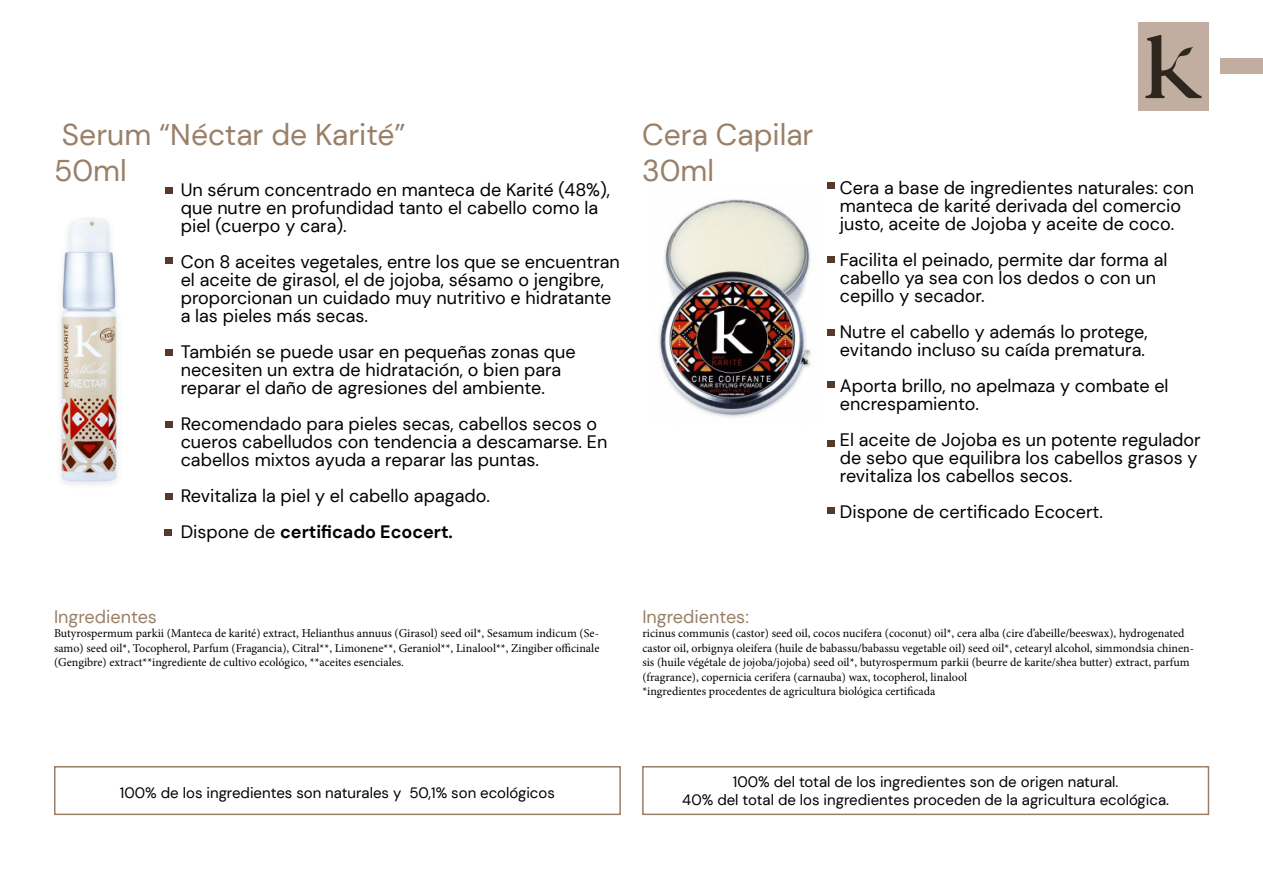
<style>
.page{position:relative;width:1263px;height:893px;background:#fff}
.page>*{position:absolute;margin:0;border:0;box-sizing:border-box;transform-origin:0 0}
.t1{font:30px/36px "DM Sans";color:#997f68}
.t2{font:18px/18px "DM Sans";color:#000}
.t3{font:18px "DM Sans";color:#997f68}
.t4{font:15px/18px "DM Sans";color:#000;text-align:center}
.t5{font:12px/14.4px "Minion Pro";color:#000;text-align:justify}
.s1{font-weight:700}
</style>
<div class="page">
<div style="left:1220px;top:59px;width:43px;height:15px;background:#c1aea0"></div>
<div style="left:1138px;top:22px;width:71px;height:89px;background:#c1aea0"></div>
<svg style="left:1145px;top:35px;width:56px;height:63px"></svg>
<div style="left:166px;top:187px;width:7px;height:7px;background:#55392b"></div>
<div style="left:166px;top:257px;width:7px;height:7px;background:#55392b"></div>
<div style="left:166px;top:349px;width:7px;height:6px;background:#55392b"></div>
<div style="left:166px;top:421px;width:7px;height:7px;background:#55392b"></div>
<div style="left:166px;top:493px;width:7px;height:7px;background:#55392b"></div>
<div style="left:164px;top:529px;width:7px;height:7px;background:#55392b"></div>
<div style="left:827px;top:182px;width:7px;height:7px;background:#55392b"></div>
<div style="left:827px;top:256px;width:7px;height:6px;background:#55392b"></div>
<div style="left:827px;top:330px;width:7px;height:6px;background:#55392b"></div>
<div style="left:827px;top:440px;width:7px;height:6px;background:#55392b"></div>
<div style="left:827px;top:381px;width:7px;height:7px;background:#55392b"></div>
<div style="left:827px;top:507px;width:7px;height:7px;background:#55392b"></div>
<img style="left:658px;top:199px;width:153px;height:219px">
<div style="left:54px;top:766px;width:567px;height:49px;border:2px solid #997f68"></div>
<div style="left:642px;top:766px;width:567px;height:49px;border:2px solid #997f68"></div>
<img style="left:60px;top:218px;width:57px;height:267px">
<h1 class="t1" style="left:54px;top:116px;width:353px">Serum “Néctar de Karité”<br>50ml</h1>
<h1 class="t1" style="left:642px;top:116px;width:173px">Cera Capilar<br>30ml</h1>
<p class="t2" style="left:181px;top:181px;width:431px">Un sérum concentrado en manteca de Karité (48%), que nutre en profundidad tanto el cabello como la piel (cuerpo y cara).</p>
<p class="t2" style="left:181px;top:253px;width:441px">Con 8 aceites vegetales, entre los que se encuentran el aceite de girasol, el de jojoba, sésamo o jengibre, proporcionan un cuidado muy nutritivo e hidratante a las pieles más secas.</p>
<p class="t2" style="left:181px;top:343px;width:396px">También se puede usar en pequeñas zonas que necesiten un extra de hidratación, o bien para reparar el daño de agresiones del ambiente.</p>
<p class="t2" style="left:181px;top:415px;width:428px">Recomendado para pieles secas, cabellos secos o cueros cabelludos con tendencia a descamarse. En cabellos mixtos ayuda a reparar las puntas.</p>
<p class="t2" style="left:181px;top:478px;width:311px;line-height:36px">Revitaliza la piel y el cabello apagado.<br>Dispone de <span class="s1">certificado Ecocert.</span></p>
<p class="t2" style="left:840px;top:178px;width:356px">Cera a base de ingredientes naturales: con manteca de karité derivada del comercio justo, aceite de Jojoba y aceite de coco.</p>
<p class="t2" style="left:840px;top:250px;width:329px">Facilita el peinado, permite dar forma al cabello ya sea con los dedos o con un cepillo y secador.</p>
<p class="t2" style="left:840px;top:322px;width:309px">Nutre el cabello y además lo protege, evitando incluso su caída prematura.</p>
<p class="t2" style="left:840px;top:376px;width:330px">Aporta brillo, no apelmaza y combate el encrespamiento.</p>
<p class="t2" style="left:840px;top:430px;width:362px">El aceite de Jojoba es un potente regulador de sebo que equilibra los cabellos grasos y revitaliza los cabellos secos.</p>
<p class="t2" style="left:840px;top:502px;width:265px">Dispone de certificado Ecocert.</p>
<p class="t3" style="left:54px;top:605px;width:104px">Ingredientes</p>
<p class="t5" style="left:54px;top:626px;width:547px">Butyrospermum parkii (Manteca de karité) extract, Helianthus annuus (Girasol) seed oil*, Sesamum indicum (Se&shy;samo) seed oil*, Tocopherol, Parfum (Fragancia), Citral**, Limonene**, Geraniol**, Linalool**, Zingiber officinale (Gengibre) extract**ingrediente de cultivo ecológico, **aceites esenciales.</p>
<p class="t3" style="left:642px;top:605px;width:108px">Ingredientes:</p>
<p class="t5" style="left:642px;top:626px;width:553px;text-align:left">ricinus communis (castor) seed oil, cocos nucifera (coconut) oil*, cera alba (cire d’abeille/beeswax), hydrogenated castor oil, orbignya oleifera (huile de babassu/babassu vegetable oil) seed oil*, cetearyl alcohol, simmondsia chinen&shy;sis (huile végétale de jojoba/jojoba) seed oil*, butyrospermum parkii (beurre de karite/shea butter) extract, parfum (fragrance), copernicia cerifera (carnauba) wax, tocopherol, linalool<br>*ingredientes procedentes de agricultura biológica certificada</p>
<p class="t4" style="left:120px;top:784px;width:436px">100% de los ingredientes son naturales y 50,1% son ecológicos</p>
<p class="t4" style="left:682px;top:772px;width:488px">100% del total de los ingredientes son de origen natural.<br>40% del total de los ingredientes proceden de la agricultura ecológica.</p>
</div>
